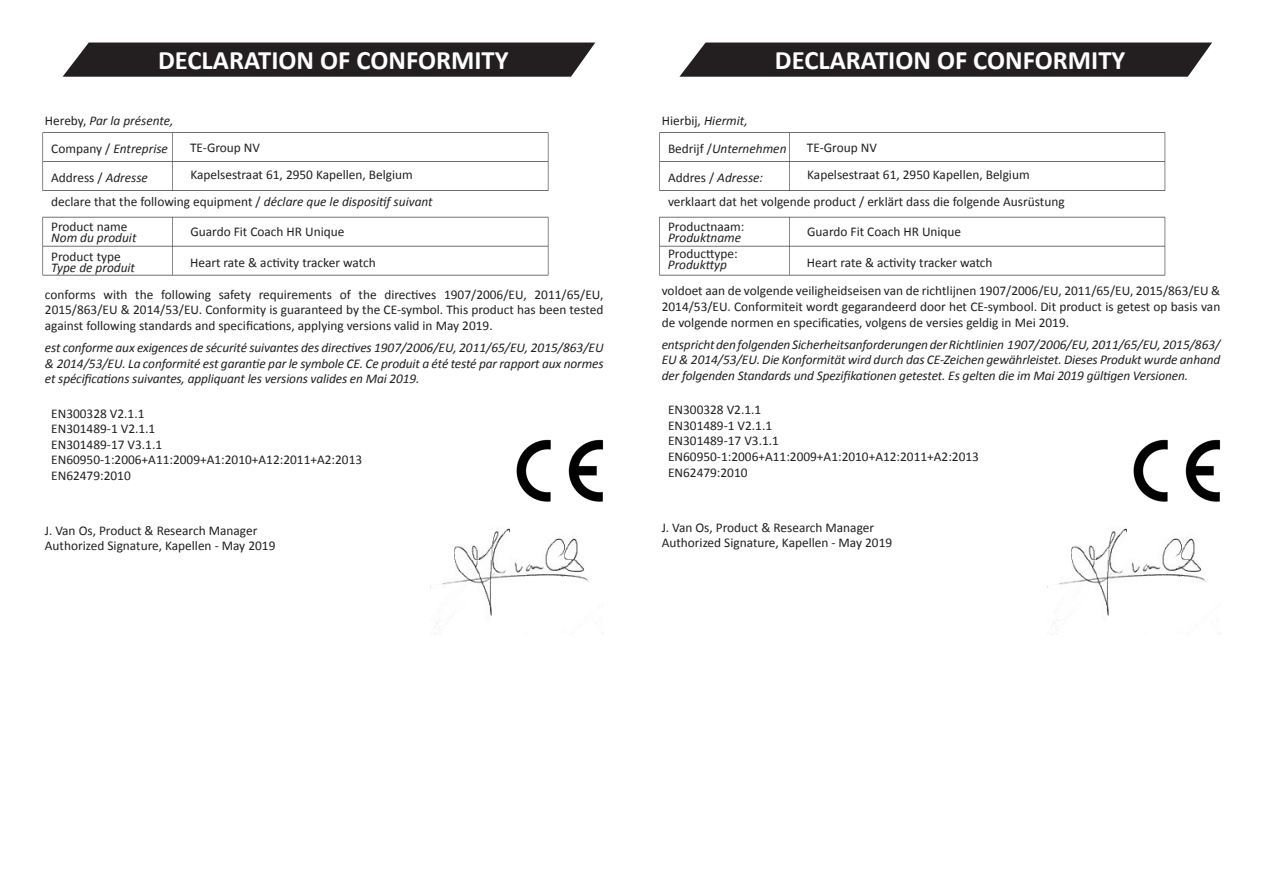
<style>
.page{position:relative;width:1263px;height:893px;background:#fff}
.page>*{position:absolute;margin:0;border:0;box-sizing:border-box;transform-origin:0 0}
.Standaard{font:700 26.7px "Calibri";color:#fff}
.t1{font:13.35px/15.6px "Calibri";color:#231f20;text-align:justify}
.t2{font:italic 13.35px/15.6px "Calibri";letter-spacing:-.01em;color:#231f20;text-align:justify}
.s1{font-style:normal}
.s2{font-style:italic}
</style>
<div class="page">
<svg style="left:63px;top:43px;width:532px;height:34px;background:#2e2b2c"></svg>
<hr style="left:173px;top:275px;width:375px;height:1px;background:#231f20">
<hr style="left:43px;top:275px;width:130px;height:1px;background:#231f20">
<hr style="left:173px;top:246px;width:375px;height:1px;background:#231f20">
<hr style="left:43px;top:246px;width:130px;height:1px;background:#231f20">
<svg style="left:548px;top:217px;width:1px;height:58px"></svg>
<svg style="left:172px;top:218px;width:1px;height:57px"></svg>
<hr style="left:173px;top:217px;width:375px;height:1px;background:#231f20">
<svg style="left:43px;top:218px;width:1px;height:57px"></svg>
<hr style="left:43px;top:217px;width:130px;height:1px;background:#231f20">
<hr style="left:173px;top:190px;width:375px;height:1px;background:#231f20">
<hr style="left:43px;top:190px;width:130px;height:1px;background:#231f20">
<hr style="left:173px;top:161px;width:375px;height:1px;background:#231f20">
<hr style="left:43px;top:161px;width:130px;height:1px;background:#231f20">
<svg style="left:548px;top:133px;width:1px;height:57px"></svg>
<svg style="left:172px;top:133px;width:1px;height:57px"></svg>
<hr style="left:173px;top:132px;width:375px;height:1px;background:#231f20">
<svg style="left:43px;top:133px;width:1px;height:57px"></svg>
<hr style="left:43px;top:132px;width:130px;height:1px;background:#231f20">
<img style="left:517px;top:440px;width:87px;height:62px">
<svg style="left:679px;top:43px;width:533px;height:34px;background:#2f2b2c"></svg>
<hr style="left:789px;top:275px;width:376px;height:1px;background:#231f20">
<hr style="left:659px;top:275px;width:130px;height:1px;background:#231f20">
<hr style="left:789px;top:246px;width:376px;height:1px;background:#231f20">
<hr style="left:659px;top:246px;width:130px;height:1px;background:#231f20">
<svg style="left:1165px;top:217px;width:1px;height:58px"></svg>
<svg style="left:789px;top:218px;width:1px;height:57px"></svg>
<hr style="left:789px;top:217px;width:376px;height:1px;background:#231f20">
<svg style="left:659px;top:218px;width:1px;height:57px"></svg>
<hr style="left:659px;top:217px;width:130px;height:1px;background:#231f20">
<hr style="left:789px;top:190px;width:376px;height:1px;background:#231f20">
<hr style="left:659px;top:190px;width:130px;height:1px;background:#231f20">
<hr style="left:789px;top:161px;width:376px;height:1px;background:#231f20">
<hr style="left:659px;top:161px;width:130px;height:1px;background:#231f20">
<svg style="left:1165px;top:133px;width:1px;height:57px"></svg>
<svg style="left:789px;top:133px;width:1px;height:57px"></svg>
<hr style="left:789px;top:132px;width:376px;height:1px;background:#231f20">
<svg style="left:659px;top:133px;width:1px;height:57px"></svg>
<hr style="left:659px;top:132px;width:130px;height:1px;background:#231f20">
<img style="left:1133px;top:440px;width:87px;height:62px">
<img style="left:430px;top:528px;width:173px;height:106px">
<img style="left:1051px;top:528px;width:169px;height:106px">
<p class="Standaard" style="left:158px;top:43px;width:352px">DECLARATION OF CONFORMITY</p>
<p class="Standaard" style="left:775px;top:43px;width:352px">DECLARATION OF CONFORMITY</p>
<p class="t2" style="left:45px;top:112px;width:130px"><span class="s1">Hereby,</span> Par la présente,</p>
<p class="t2" style="left:51px;top:140px;width:118px"><span class="s1">Company /</span> Entreprise</p>
<p class="t1" style="left:51px;top:169px;width:98px">Address / <span class="s2">Adresse</span></p>
<p class="t1" style="left:51px;top:194px;width:383px">declare that the following equipment / <span class="s2">déclare que le dispositif suivant</span></p>
<p class="t1" style="left:51px;top:218px;width:78px">Product name</p>
<p class="t2" style="left:51px;top:229px;width:87px">Nom du produit</p>
<p class="t1" style="left:51px;top:248px;width:71px">Product type</p>
<p class="t2" style="left:51px;top:259px;width:85px">Type de produit</p>
<p class="t1" style="left:45px;top:286px;width:560px">conforms with the following safety requirements of the directives 1907/2006/EU, 2011/65/EU, 2015/863/EU &amp; 2014/53/EU. Conformity is guaranteed by the CE-symbol. This product has been tested against following standards and specifications, applying versions valid in May 2019.</p>
<p class="t2" style="left:45px;top:339px;width:560px">est conforme aux exigences de sécurité suivantes des directives 1907/2006/EU, 2011/65/EU, 2015/863/EU &amp; 2014/53/EU. La conformité est garantie par le symbole CE. Ce produit a été testé par rapport aux normes et spécifications suivantes, appliquant les versions valides en Mai 2019.</p>
<p class="t1" style="left:51px;top:405px;width:95px">EN300328 V2.1.1</p>
<p class="t1" style="left:51px;top:420px;width:106px">EN301489-1 V2.1.1</p>
<p class="t1" style="left:51px;top:436px;width:112px">EN301489-17 V3.1.1</p>
<p class="t1" style="left:51px;top:451px;width:312px">EN60950-1:2006+A11:2009+A1:2010+A12:2011+A2:2013</p>
<p class="t1" style="left:51px;top:467px;width:81px">EN62479:2010</p>
<p class="t1" style="left:190px;top:139px;width:71px">TE-Group NV</p>
<p class="t1" style="left:190px;top:167px;width:224px">Kapelsestraat 61, 2950 Kapellen, Belgium</p>
<p class="t1" style="left:190px;top:223px;width:156px">Guardo Fit Coach HR Unique</p>
<p class="t1" style="left:190px;top:254px;width:187px">Heart rate &amp; activity tracker watch</p>
<p class="t1" style="left:662px;top:112px;width:87px">Hierbij, <span class="s2">Hiermit,</span></p>
<p class="t2" style="left:668px;top:140px;width:120px"><span class="s1">Bedrijf /</span>Unternehmen</p>
<p class="t2" style="left:668px;top:169px;width:97px"><span class="s1">Addres /</span> Adresse:</p>
<p class="t1" style="left:668px;top:194px;width:398px">verklaart dat het volgende product / erklärt dass die folgende Ausrüstung</p>
<p class="t1" style="left:668px;top:218px;width:78px">Productnaam:</p>
<p class="t2" style="left:668px;top:229px;width:75px">Produktname</p>
<p class="t1" style="left:668px;top:245px;width:71px">Producttype:</p>
<p class="t2" style="left:668px;top:256px;width:61px">Produkttyp</p>
<p class="t1" style="left:662px;top:282px;width:560px">voldoet aan de volgende veiligheidseisen van de richtlijnen 1907/2006/EU, 2011/65/EU, 2015/863/EU &amp; 2014/53/EU. Conformiteit wordt gegarandeerd door het CE-symbool. Dit product is getest op basis van de volgende normen en specificaties, volgens de versies geldig in Mei 2019.</p>
<p class="t2" style="left:662px;top:336px;width:560px">entspricht den folgenden Sicherheitsanforderungen der Richtlinien 1907/2006/EU, 2011/65/EU, 2015/863/ EU &amp; 2014/53/EU. Die Konformität wird durch das CE-Zeichen gewährleistet. Dieses Produkt wurde anhand der folgenden Standards und Spezifikationen getestet. Es gelten die im Mai 2019 gültigen Versionen.</p>
<p class="t1" style="left:668px;top:401px;width:95px">EN300328 V2.1.1</p>
<p class="t1" style="left:668px;top:417px;width:106px">EN301489-1 V2.1.1</p>
<p class="t1" style="left:668px;top:433px;width:112px">EN301489-17 V3.1.1</p>
<p class="t1" style="left:668px;top:448px;width:312px">EN60950-1:2006+A11:2009+A1:2010+A12:2011+A2:2013</p>
<p class="t1" style="left:668px;top:464px;width:81px">EN62479:2010</p>
<p class="t1" style="left:807px;top:139px;width:71px">TE-Group NV</p>
<p class="t1" style="left:807px;top:167px;width:224px">Kapelsestraat 61, 2950 Kapellen, Belgium</p>
<p class="t1" style="left:807px;top:223px;width:156px">Guardo Fit Coach HR Unique</p>
<p class="t1" style="left:807px;top:254px;width:187px">Heart rate &amp; activity tracker watch</p>
<p class="t1" style="left:45px;top:522px;width:214px">J. Van Os, Product &amp; Research Manager</p>
<p class="t1" style="left:45px;top:538px;width:232px">Authorized Signature, Kapellen - May 2019</p>
<p class="t1" style="left:662px;top:519px;width:214px">J. Van Os, Product &amp; Research Manager</p>
<p class="t1" style="left:662px;top:534px;width:232px">Authorized Signature, Kapellen - May 2019</p>
</div>
